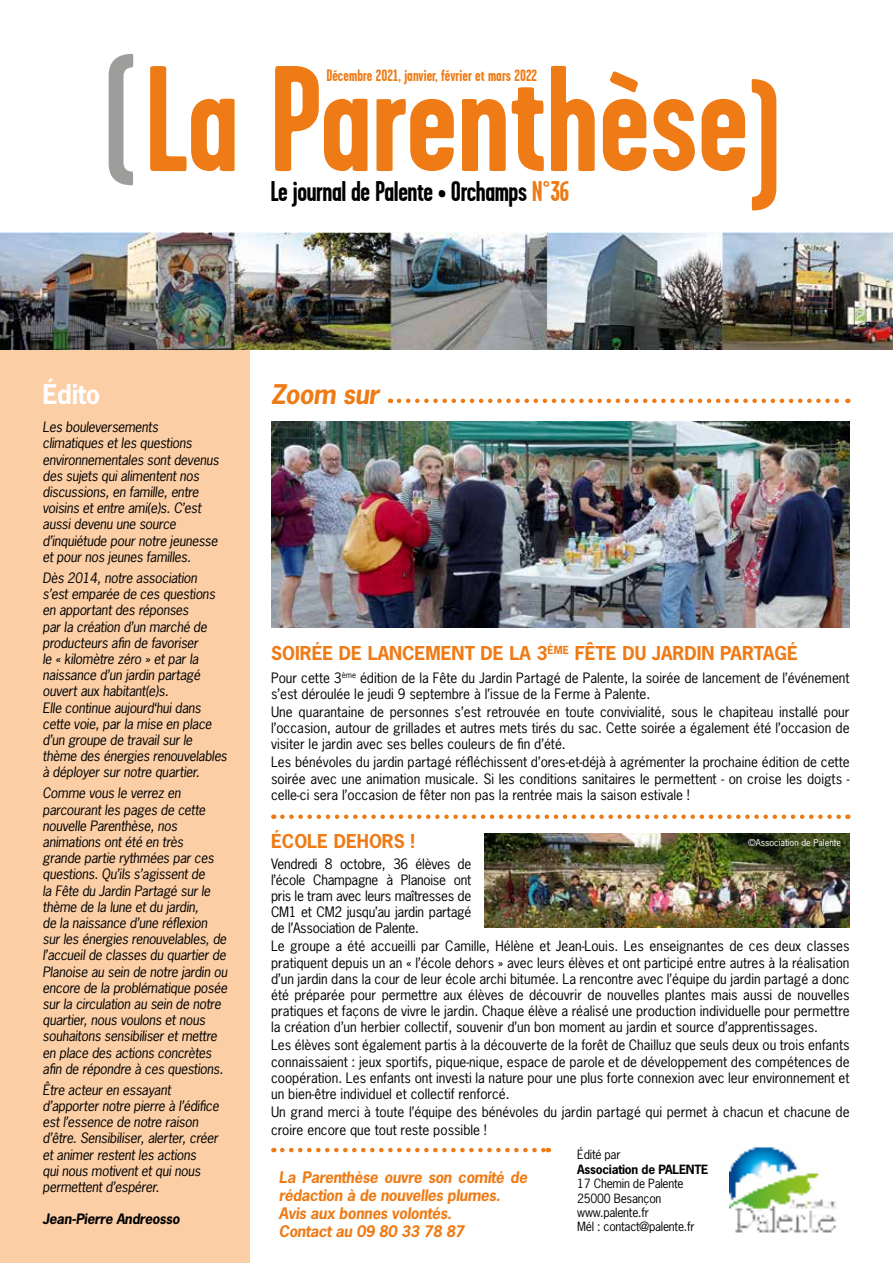
<style>
.page{position:relative;width:893px;height:1263px;background:#fff}
.page>*{position:absolute;margin:0;border:0;box-sizing:border-box;transform-origin:0 0}
.t1{font:700 150px "Garage Gothic";color:#ee7b15}
.t2{font:700 28.5px "Garage Gothic";letter-spacing:-.015em;color:#000}
.t3{font:italic 700 25.5px "News Gothic Std";letter-spacing:-.02em;color:#ee7b15}
.t4{font:700 25.5px "News Gothic Std";letter-spacing:-.02em;color:#fff}
.t5{font:700 18px "News Gothic Std";color:#ee7b15}
.t6{font:700 16.5px "Garage Gothic";color:#ee7b15}
.t7{font:italic 700 15px/18px "News Gothic Std";letter-spacing:-.02em;color:#ee7b15}
.t8{font:13.5px/16.2px "News Gothic Std";color:#000;text-align:justify}
.t9{font:italic 13.5px/16.2px "News Gothic Std";letter-spacing:-.02em;color:#000}
.t10{font:italic 700 13.5px "News Gothic Std";letter-spacing:-.02em;color:#000}
.t11{font:12px/14.4px "News Gothic Std";letter-spacing:-.02em;color:#000}
.t12{font:700 12px "News Gothic Std";letter-spacing:-.02em;color:#000}
.t13{font:9px "News Gothic Std";color:#fff}
.s1{color:#9d9d9c}
.s2{color:#ee7b15}
</style>
<div class="page">
<img style="left:271px;top:422px;width:579px;height:206px">
<div style="left:0;top:337px;width:250px;height:926px;background:#fbcea5"></div>
<img style="left:0;top:233px;width:893px;height:117px">
<svg style="left:399px;top:399px;width:449px;height:4px"></svg>
<svg style="left:282px;top:814px;width:566px;height:5px"></svg>
<svg style="left:282px;top:1148px;width:267px;height:4px"></svg>
<img style="left:484px;top:833px;width:366px;height:94px">
<img style="left:729px;top:1147px;width:108px;height:85px">
<h1 class="t1" style="left:103px;top:39px;width:647px"><span class="s1">(</span>La Parenthèse</h1>
<p class="t6" style="left:326px;top:67px;width:212px">Décembre 2021, janvier, février et mars 2022</p>
<h1 class="t1" style="left:750px;top:66px;width:33px">)</h1>
<h2 class="t2" style="left:270px;top:176px;width:300px">Le journal de Palente • Orchamps <span class="s2">N°36</span></h2>
<h3 class="t4" style="left:43px;top:377px;width:59px">Édito</h3>
<h3 class="t3" style="left:271px;top:377px;width:110px">Zoom sur</h3>
<p class="t9" style="left:43px;top:419px;width:178px">Les bouleversements climatiques et les questions environnementales sont devenus des sujets qui alimentent nos discussions, en famille, entre voisins et entre ami(e)s. C’est aussi devenu une source d’inquiétude pour notre jeunesse et pour nos jeunes familles.</p>
<p class="t9" style="left:43px;top:570px;width:186px">Dès 2014, notre association<br>s’est emparée de ces questions en apportant des réponses<br>par la création d’un marché de producteurs afin de favoriser<br>le « kilomètre zéro » et par la naissance d’un jardin partagé ouvert aux habitant(e)s.<br>Elle continue aujourd‘hui dans cette voie, par la mise en place d’un groupe de travail sur le thème des énergies renouvelables à déployer sur notre quartier.</p>
<p class="t9" style="left:43px;top:785px;width:186px">Comme vous le verrez en parcourant les pages de cette nouvelle Parenthèse, nos animations ont été en très<br>grande partie rythmées par ces questions. Qu’ils s’agissent de<br>la Fête du Jardin Partagé sur le thème de la lune et du jardin,<br>de la naissance d’une réflexion sur les énergies renouvelables, de l’accueil de classes du quartier de<br>Planoise au sein de notre jardin ou encore de la problématique posée sur la circulation au sein de notre quartier, nous voulons et nous souhaitons sensibiliser et mettre en place des actions concrètes afin de répondre à ces questions.</p>
<p class="t9" style="left:43px;top:1082px;width:178px">Être acteur en essayant d’apporter notre pierre à l’édifice est l’essence de notre raison d’être. Sensibiliser, alerter, créer et animer restent les actions<br>qui nous motivent et qui nous permettent d’espérer.</p>
<p class="t10" style="left:43px;top:1210px;width:139px">Jean-Pierre Andreosso</p>
<h3 class="t5" style="left:271px;top:642px;width:528px">SOIRÉE DE LANCEMENT DE LA 3<sup>ÈME</sup> FÊTE DU JARDIN PARTAGÉ</h3>
<p class="t8" style="left:271px;top:669px;width:580px">Pour cette 3<sup>ème</sup> édition de la Fête du Jardin Partagé de Palente, la soirée de lancement de l’événement s’est déroulée le jeudi 9 septembre à l’issue de la Ferme à Palente.</p>
<p class="t8" style="left:271px;top:704px;width:580px">Une quarantaine de personnes s’est retrouvée en toute convivialité, sous le chapiteau installé pour l’occasion, autour de grillades et autres mets tirés du sac. Cette soirée a également été l’occasion de visiter le jardin avec ses belles couleurs de fin d’été.</p>
<p class="t8" style="left:271px;top:754px;width:580px">Les bénévoles du jardin partagé réfléchissent d’ores-et-déjà à agrémenter la prochaine édition de cette soirée avec une animation musicale. Si les conditions sanitaires le permettent - on croise les doigts - celle-ci sera l’occasion de fêter non pas la rentrée mais la saison estivale !</p>
<h3 class="t5" style="left:271px;top:829px;width:145px">ÉCOLE DEHORS !</h3>
<p class="t8" style="left:271px;top:855px;width:202px">Vendredi 8 octobre, 36 élèves de l’école Champagne à Planoise ont pris le tram avec leurs maîtresses de CM1 et CM2 jusqu’au jardin partagé de l’Association de Palente.</p>
<p class="t8" style="left:271px;top:938px;width:580px">Le groupe a été accueilli par Camille, Hélène et Jean-Louis. Les enseignantes de ces deux classes pratiquent depuis un an « l’école dehors » avec leurs élèves et ont participé entre autres à la réalisation d’un jardin dans la cour de leur école archi bitumée. La rencontre avec l’équipe du jardin partagé a donc été préparée pour permettre aux élèves de découvrir de nouvelles plantes mais aussi de nouvelles pratiques et façons de vivre le jardin. Chaque élève a réalisé une production individuelle pour permettre la création d’un herbier collectif, souvenir d’un bon moment au jardin et source d’apprentissages.</p>
<p class="t8" style="left:271px;top:1037px;width:580px">Les élèves sont également partis à la découverte de la forêt de Chailluz que seuls deux ou trois enfants connaissaient : jeux sportifs, pique-nique, espace de parole et de développement des compétences de coopération. Les enfants ont investi la nature pour une plus forte connexion avec leur environnement et un bien-être individuel et collectif renforcé.</p>
<p class="t8" style="left:271px;top:1103px;width:580px;line-height:18px">Un grand merci à toute l’équipe des bénévoles du jardin partagé qui permet à chacun et chacune de croire encore que tout reste possible !</p>
<p class="t11" style="left:577px;top:1147px;width:45px">Édité par</p>
<p class="t12" style="left:577px;top:1161px;width:133px">Association de PALENTE</p>
<p class="t11" style="left:577px;top:1176px;width:119px">17 Chemin de Palente<br>25000 Besançon www.palente.fr<br>Mél : contact@palente.fr</p>
<p class="t13" style="left:748px;top:837px;width:94px">©Association de Palente</p>
<p class="t7" style="left:279px;top:1168px;width:250px">La Parenthèse ouvre son comité de rédaction à de nouvelles plumes.<br>Avis aux bonnes volontés.<br>Contact au 09 80 33 78 87</p>
</div>
